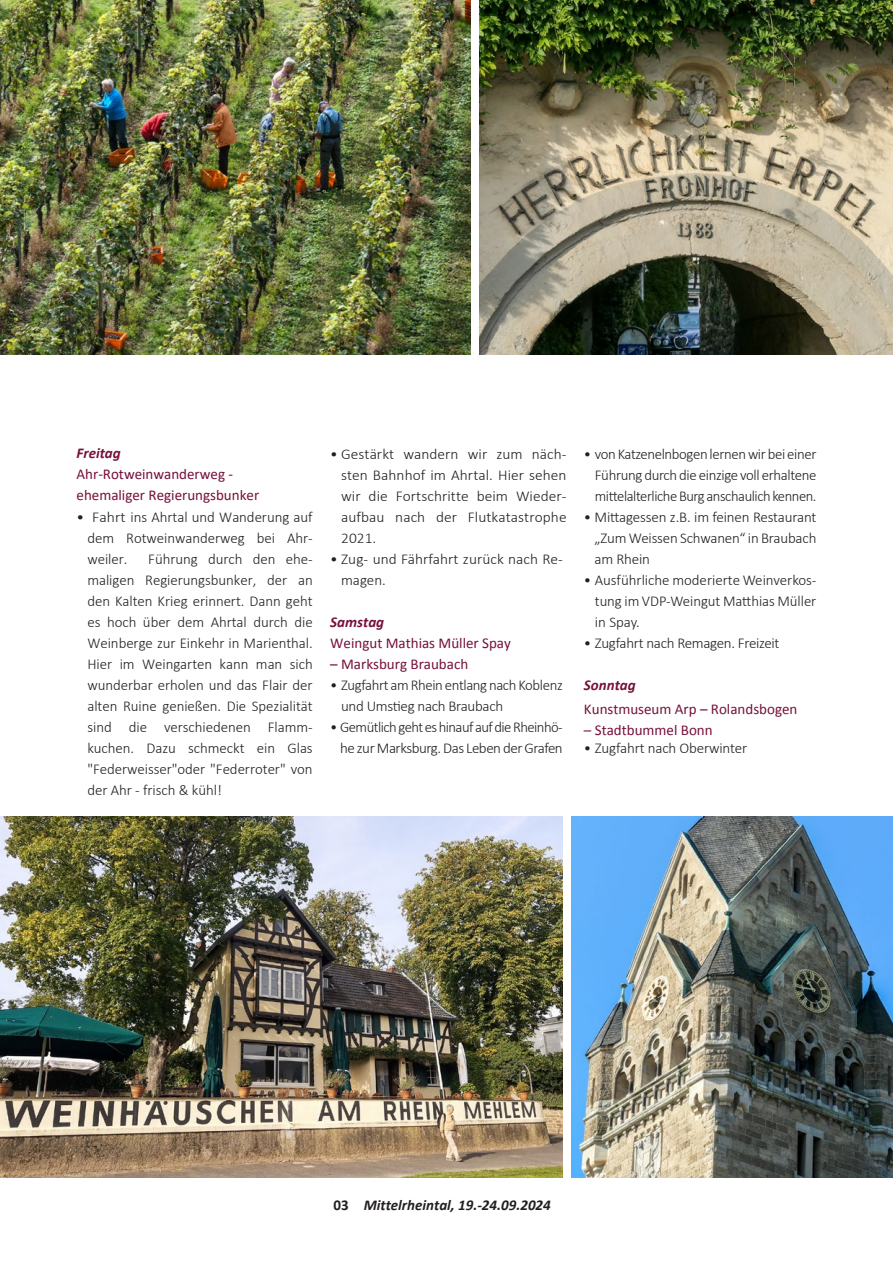
<style>
.page{position:relative;width:893px;height:1263px;background:#fff}
.page>*{position:absolute;margin:0;border:0;box-sizing:border-box;transform-origin:0 0}
.t1{font:300 15px/21px "Calibri";letter-spacing:-.01em;color:#231f20;text-align:justify}
.t2{font:15px/21px "Calibri";color:#76103b}
.t3{font:300 15px/21px "Calibri";letter-spacing:-.035em;color:#231f20;text-align:right}
.t4{font:300 15px/21px "Calibri";letter-spacing:-.01em;color:#231f20;text-align:justify;scale:1.04 1}
.t5{font:italic 700 15px "Calibri";color:#231f20}
.t6{font:italic 700 15px "Calibri";color:#76103b}
.s1{font-style:normal}
</style>
<div class="page">
<img style="left:571px;top:816px;width:322px;height:362px">
<img style="left:0;top:0;width:471px;height:354px">
<img style="left:479px;top:0;width:414px;height:354px">
<img style="left:0;top:816px;width:563px;height:362px">
<p class="t6" style="left:77px;top:442px;width:46px">Freitag</p>
<p class="t2" style="left:77px;top:463px;width:184px">Ahr-Rotweinwanderweg - ehemaliger Regierungsbunker</p>
<p class="t4" style="left:87px;top:506px;width:218px;text-indent:-11px">• Fahrt ins Ahrtal und Wanderung auf dem Rotweinwanderweg bei Ahr&shy;weiler.</p>
<p class="t1" style="left:87px;top:548px;width:227px;text-indent:61px">Führung durch den ehe&shy;maligen Regierungsbunker, der an den Kalten Krieg erinnert. Dann geht es hoch über dem Ahrtal durch die Weinberge zur Einkehr in Marienthal.<br>Hier im Weingarten kann man sich wunderbar erholen und das Flair der alten Ruine genießen. Die Spezialität sind die verschiedenen Flamm&shy;kuchen. Dazu schmeckt ein Glas "Federweisser"oder "Federroter" von der Ahr - frisch &amp; kühl!</p>
<p class="t1" style="left:341px;top:443px;width:227px;text-indent:-11px">• Gestärkt wandern wir zum näch&shy;sten Bahnhof im Ahrtal. Hier sehen wir die Fortschritte beim Wieder&shy;aufbau nach der Flutkatastrophe 2021.</p>
<p class="t1" style="left:341px;top:548px;width:223px;text-indent:-11px">• Zug- und Fährfahrt zurück nach Re&shy;magen.</p>
<p class="t6" style="left:330px;top:611px;width:55px">Samstag</p>
<p class="t2" style="left:330px;top:633px;width:182px">Weingut Mathias Müller Spay</p>
<p class="t2" style="left:330px;top:654px;width:139px">– Marksburg Braubach</p>
<p class="t1" style="left:341px;top:674px;width:223px;text-indent:-11px">• Zugfahrt am Rhein entlang nach Koblenz und Umstieg nach Braubach</p>
<p class="t3" style="left:330px;top:716px;width:234px">• Gemütlich geht es hinauf auf die Rheinhö&shy;he zur Marksburg. Das Leben der Grafen</p>
<p class="t1" style="left:595px;top:443px;width:223px;text-indent:-11px">• von Katzenelnbogen lernen wir bei einer Führung durch die einzige voll erhaltene mittelalterliche Burg anschaulich kennen.</p>
<p class="t1" style="left:594px;top:506px;width:223px;text-indent:-11px">• Mittagessen z.B. im feinen Restaurant „Zum Weissen Schwanen“ in Braubach am Rhein</p>
<p class="t1" style="left:595px;top:569px;width:223px;text-indent:-11px">• Ausführliche moderierte Weinverkos&shy;tung im VDP-Weingut Matthias Müller in Spay.</p>
<p class="t1" style="left:584px;top:632px;width:197px">• Zugfahrt nach Remagen. Freizeit</p>
<p class="t6" style="left:584px;top:674px;width:53px">Sonntag</p>
<p class="t2" style="left:584px;top:699px;width:215px">Kunstmuseum Arp – Rolandsbogen</p>
<p class="t2" style="left:584px;top:719px;width:130px">– Stadtbummel Bonn</p>
<p class="t1" style="left:584px;top:737px;width:165px">• Zugfahrt nach Oberwinter</p>
<p class="t5" style="left:333px;top:1194px;width:219px"><span class="s1">03</span> Mittelrheintal, 19.-24.09.2024</p>
</div>
